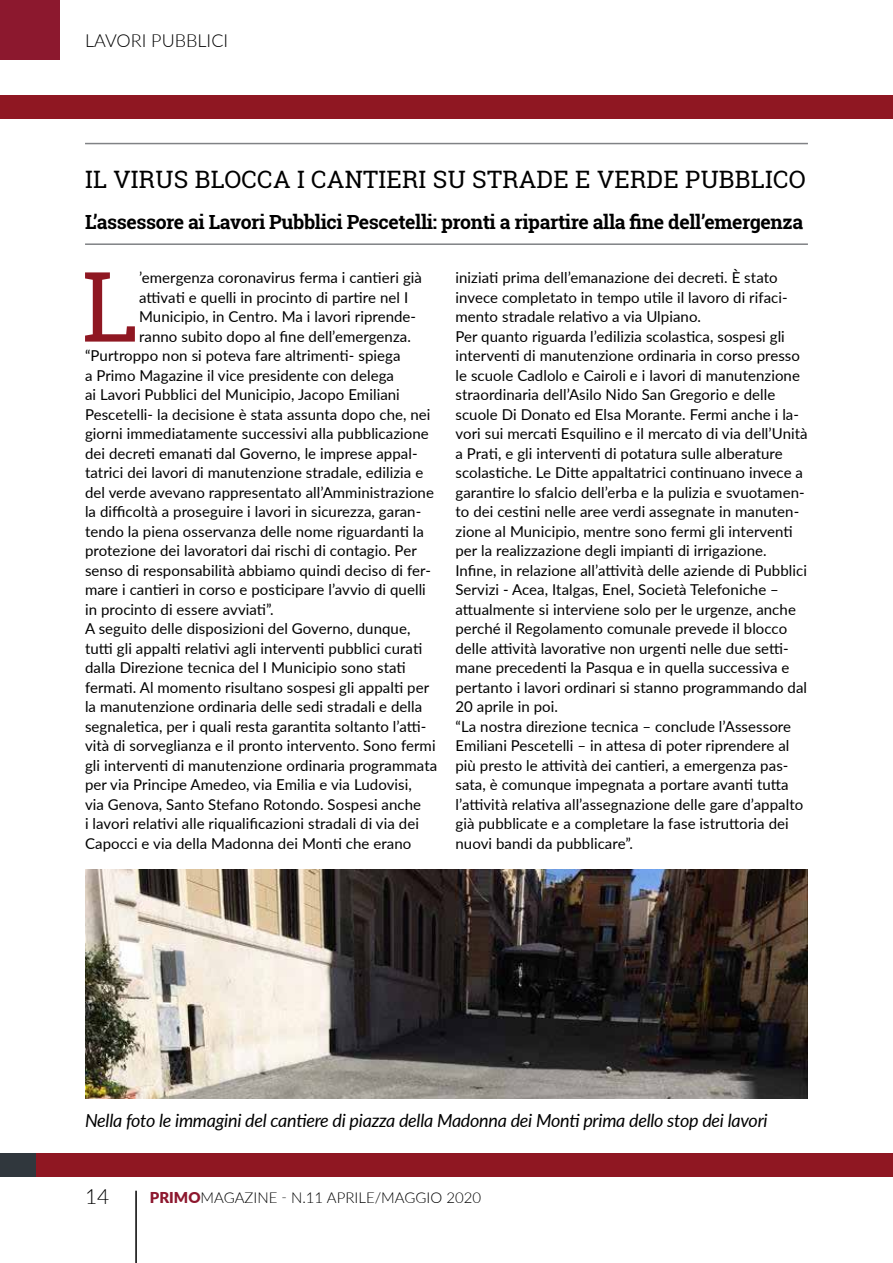
<style>
.page{position:relative;width:893px;height:1263px;background:#fff}
.page>*{position:absolute;margin:0;border:0;box-sizing:border-box;transform-origin:0 0}
.t1{font:97.35px "Roboto Slab";color:#8f1722}
.t2{font:24px "Roboto Slab";letter-spacing:.01em;color:#000}
.t3{font:300 21px "Lato";color:#000}
.t4{font:700 19.5px "Roboto Slab";letter-spacing:-.02em;color:#000}
.t5{font:italic 18px "Lato";letter-spacing:-.015em;color:#000}
.t6{font:300 18px "Lato";color:#000}
.t7{font:15px/19.5px "Lato";letter-spacing:.005em;color:#000}
.t8{font:300 15px "Lato";color:#000}
.s1{font-weight:900;color:#8d172e}
</style>
<div class="page">
<hr style="left:135px;top:1191px;width:2px;height:72px;background:#000">
<img style="left:85px;top:870px;width:723px;height:228px">
<div style="left:0;top:0;width:60px;height:60px;background:#8c182e"></div>
<div style="left:0;top:1153px;width:51px;height:24px;background:#30373d"></div>
<div style="left:36px;top:1153px;width:857px;height:24px;background:#8f1722"></div>
<div style="left:0;top:96px;width:893px;height:23px;background:#8f1722"></div>
<hr style="left:85px;top:243px;width:723px;height:2px;background:#808285">
<hr style="left:85px;top:143px;width:723px;height:1px;background:#808285">
<p class="t6" style="left:85px;top:28px;width:145px">LAVORI PUBBLICI</p>
<h2 class="t2" style="left:85px;top:163px;width:722px">IL VIRUS BLOCCA I CANTIERI SU STRADE E VERDE PUBBLICO</h2>
<h3 class="t4" style="left:85px;top:209px;width:719px">L’assessore ai Lavori Pubblici Pescetelli: pronti a ripartire alla fine dell’emergenza</h3>
<h1 class="t1" style="left:82px;top:240px;width:58px">L</h1>
<p class="t7" style="left:139px;top:267px;width:284px">’emergenza coronavirus ferma i cantieri già</p>
<p class="t7" style="left:139px;top:287px;width:271px">attivati e quelli in procinto di partire nel I</p>
<p class="t7" style="left:139px;top:306px;width:279px">Municipio, in Centro. Ma i lavori riprende-</p>
<p class="t7" style="left:139px;top:326px;width:273px">ranno subito dopo al fine dell’emergenza.</p>
<p class="t7" style="left:85px;top:345px;width:317px">“Purtroppo non si poteva fare altrimenti- spiega</p>
<p class="t7" style="left:85px;top:365px;width:310px">a Primo Magazine il vice presidente con delega</p>
<p class="t7" style="left:85px;top:384px;width:316px">ai Lavori Pubblici del Municipio, Jacopo Emiliani</p>
<p class="t7" style="left:85px;top:404px;width:347px">Pescetelli- la decisione è stata assunta dopo che, nei</p>
<p class="t7" style="left:85px;top:423px;width:345px">giorni immediatamente successivi alla pubblicazione</p>
<p class="t7" style="left:85px;top:443px;width:334px">dei decreti emanati dal Governo, le imprese appal-</p>
<p class="t7" style="left:85px;top:462px;width:340px">tatrici dei lavori di manutenzione stradale, edilizia e</p>
<p class="t7" style="left:85px;top:482px;width:350px">del verde avevano rappresentato all’Amministrazione</p>
<p class="t7" style="left:85px;top:501px;width:338px">la difficoltà a proseguire i lavori in sicurezza, garan-</p>
<p class="t7" style="left:85px;top:521px;width:340px">tendo la piena osservanza delle nome riguardanti la</p>
<p class="t7" style="left:85px;top:540px;width:333px">protezione dei lavoratori dai rischi di contagio. Per</p>
<p class="t7" style="left:85px;top:560px;width:347px">senso di responsabilità abbiamo quindi deciso di fer-</p>
<p class="t7" style="left:85px;top:579px;width:342px">mare i cantieri in corso e posticipare l’avvio di quelli</p>
<p class="t7" style="left:85px;top:599px;width:190px">in procinto di essere avviati”.</p>
<p class="t7" style="left:85px;top:618px;width:327px">A seguito delle disposizioni del Governo, dunque,</p>
<p class="t7" style="left:85px;top:638px;width:339px">tutti gli appalti relativi agli interventi pubblici curati</p>
<p class="t7" style="left:85px;top:657px;width:322px">dalla Direzione tecnica del I Municipio sono stati</p>
<p class="t7" style="left:85px;top:677px;width:346px">fermati. Al momento risultano sospesi gli appalti per</p>
<p class="t7" style="left:85px;top:696px;width:339px">la manutenzione ordinaria delle sedi stradali e della</p>
<p class="t7" style="left:85px;top:716px;width:343px">segnaletica, per i quali resta garantita soltanto l’atti-</p>
<p class="t7" style="left:85px;top:735px;width:352px">vità di sorveglianza e il pronto intervento. Sono fermi</p>
<p class="t7" style="left:85px;top:755px;width:354px">gli interventi di manutenzione ordinaria programmata</p>
<p class="t7" style="left:85px;top:774px;width:328px">per via Principe Amedeo, via Emilia e via Ludovisi,</p>
<p class="t7" style="left:85px;top:794px;width:338px">via Genova, Santo Stefano Rotondo. Sospesi anche</p>
<p class="t7" style="left:85px;top:813px;width:335px">i lavori relativi alle riqualificazioni stradali di via dei</p>
<p class="t7" style="left:85px;top:833px;width:328px">Capocci e via della Madonna dei Monti che erano</p>
<p class="t7" style="left:455px;top:267px;width:354px">iniziati prima dell’emanazione dei decreti. È stato invece completato in tempo utile il lavoro di rifaci&shy;mento stradale relativo a via Ulpiano.<br>Per quanto riguarda l’edilizia scolastica, sospesi gli interventi di manutenzione ordinaria in corso presso le scuole Cadlolo e Cairoli e i lavori di manutenzione straordinaria dell’Asilo Nido San Gregorio e delle scuole Di Donato ed Elsa Morante. Fermi anche i la&shy;vori sui mercati Esquilino e il mercato di via dell’Unità a Prati, e gli interventi di potatura sulle alberature scolastiche. Le Ditte appaltatrici continuano invece a garantire lo sfalcio dell’erba e la pulizia e svuotamen&shy;to dei cestini nelle aree verdi assegnate in manuten&shy;zione al Municipio, mentre sono fermi gli interventi per la realizzazione degli impianti di irrigazione.<br>Infine, in relazione all’attività delle aziende di Pubblici Servizi - Acea, Italgas, Enel, Società Telefoniche – attualmente si interviene solo per le urgenze, anche perché il Regolamento comunale prevede il blocco delle attività lavorative non urgenti nelle due setti&shy;mane precedenti la Pasqua e in quella successiva e pertanto i lavori ordinari si stanno programmando dal 20 aprile in poi.<br>“La nostra direzione tecnica – conclude l’Assessore Emiliani Pescetelli – in attesa di poter riprendere al più presto le attività dei cantieri, a emergenza pas&shy;sata, è comunque impegnata a portare avanti tutta l’attività relativa all’assegnazione delle gare d’appalto già pubblicate e a completare la fase istruttoria dei nuovi bandi da pubblicare”.</p>
<p class="t5" style="left:85px;top:1108px;width:684px">Nella foto le immagini del cantiere di piazza della Madonna dei Monti prima dello stop dei lavori</p>
<h3 class="t3" style="left:85px;top:1182px;width:26px">14</h3>
<p class="t8" style="left:150px;top:1187px;width:333px"><span class="s1">PRIMO</span>MAGAZINE - N.11 APRILE/MAGGIO 2020</p>
</div>
